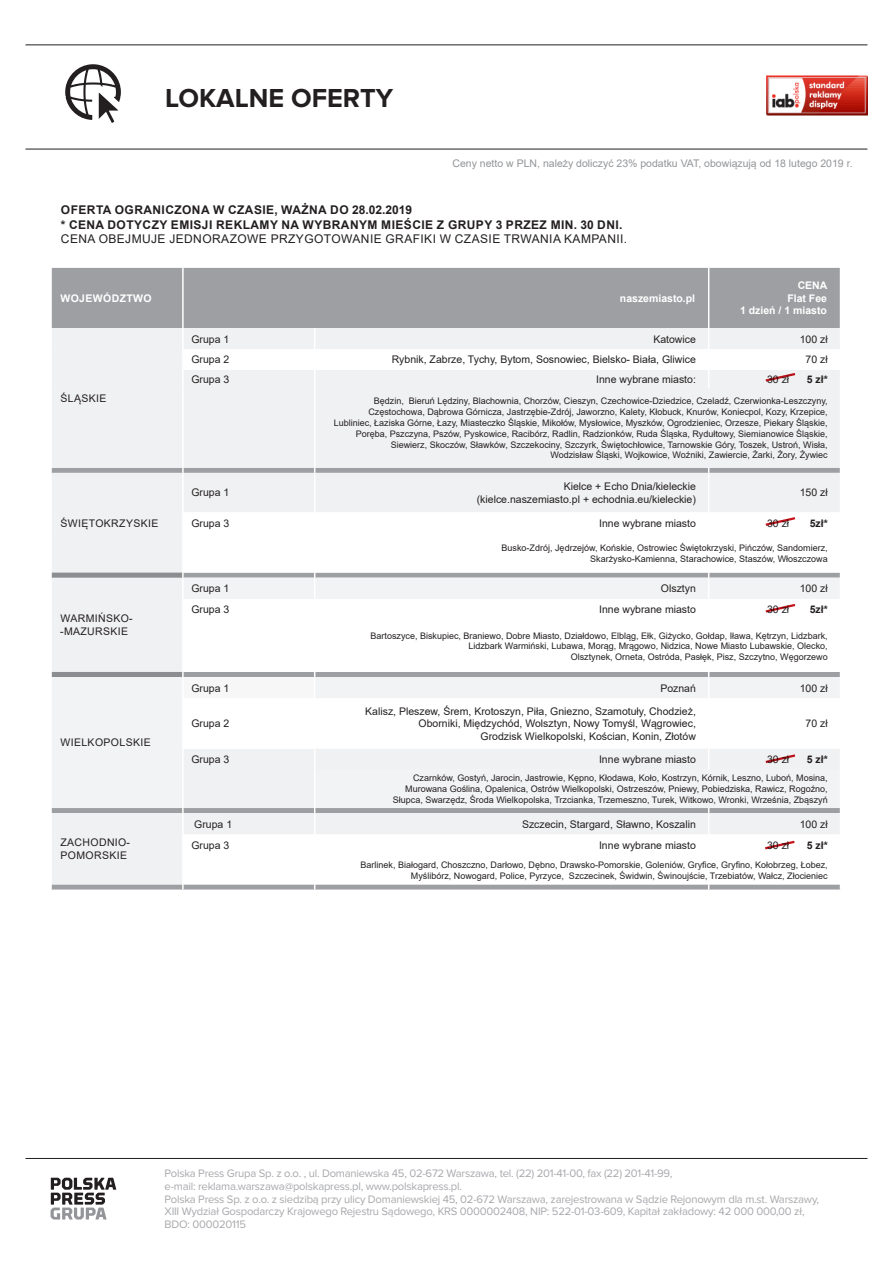
<style>
.page{position:relative;width:893px;height:1263px;background:#fff}
.page>*{position:absolute;margin:0;border:0;box-sizing:border-box;transform-origin:0 0}
.t1{font:700 27px "Proxima Nova";color:#231f20}
.t2{font:700 12px "Arial";letter-spacing:.035em;color:#231f20}
.t3{font:12px "Arial";letter-spacing:.035em;color:#231f20}
.t4{font:11.25px/12.6px "Proxima Nova";letter-spacing:-.02em;color:#a8a9ad}
.Tabela{font:10.5px/12.6px "Arial";color:#231f20;text-align:right}
.Tabela-2{font:10.5px/12.6px "Arial";letter-spacing:.035em;color:#231f20}
.t5{font:10.5px "Arial";color:#939598}
.Tabela-3{font:700 10.5px/12.6px "Arial";color:#fff;text-align:right}
.Tabela-4{font:700 10.5px "Arial";color:#231f20}
.Tabela-5{font:700 10.5px "Arial";letter-spacing:.035em;color:#fff}
.Tabela-6{font:9px/10.8px "Arial";color:#231f20;text-align:right}
</style>
<div class="page">
<svg style="left:51px;top:1178px;width:65px;height:41px"></svg>
<hr style="left:26px;top:1158px;width:841px;height:1px;background:#231f20">
<hr style="left:26px;top:149px;width:841px;height:1px;background:#231f20">
<hr style="left:26px;top:45px;width:841px;height:1px;background:#231f20">
<svg style="left:65px;top:64px;width:56px;height:59px"></svg>
<img style="left:767px;top:75px;width:100px;height:41px">
<div style="left:52px;top:268px;width:788px;height:621px;background:#9d9fa2"></div>
<div style="left:52px;top:328px;width:788px;height:556px;background:#f0f1f2"></div>
<svg style="left:184px;top:349px;width:656px;height:163px;fill:#f0f1f2"></svg>
<div style="left:52px;top:770px;width:788px;height:38px;background:#f2f3f4"></div>
<svg style="left:314px;top:328px;width:1px;height:60px"></svg>
<svg style="left:708px;top:328px;width:1px;height:60px"></svg>
<hr style="left:314px;top:473px;width:1px;height:39px;background:#fff">
<hr style="left:708px;top:473px;width:1px;height:39px;background:#fff">
<hr style="left:182px;top:268px;width:2px;height:60px;background:#fff">
<hr style="left:708px;top:268px;width:1px;height:60px;background:#fff">
<hr style="left:314px;top:770px;width:1px;height:38px;background:#fff">
<hr style="left:182px;top:770px;width:2px;height:38px;background:#fff">
<hr style="left:182px;top:473px;width:2px;height:39px;background:#fff">
<hr style="left:182px;top:328px;width:2px;height:21px;background:#fff">
<hr style="left:182px;top:349px;width:2px;height:21px;background:#fff">
<svg style="left:182px;top:370px;width:2px;height:18px"></svg>
<hr style="left:182px;top:388px;width:2px;height:80px;background:#fff">
<hr style="left:314px;top:388px;width:1px;height:80px;background:#fff">
<svg style="left:764px;top:371px;width:33px;height:12px"></svg>
<svg style="left:51px;top:512px;width:789px;height:258px"></svg>
<svg style="left:182px;top:808px;width:658px;height:81px"></svg>
<h1 class="t1" style="left:165px;top:82px;width:230px">LOKALNE OFERTY</h1>
<p class="t5" style="left:452px;top:156px;width:402px">Ceny netto w PLN, należy doliczyć 23% podatku VAT, obowiązują od 18 lutego 2019 r.</p>
<p class="t2" style="left:61px;top:202px;width:353px">OFERTA OGRANICZONA W CZASIE, WAŻNA DO 28.02.2019</p>
<p class="t2" style="left:61px;top:216px;width:563px">* CENA DOTYCZY EMISJI REKLAMY NA WYBRANYM MIEŚCIE Z GRUPY 3 PRZEZ MIN. 30 DNI.</p>
<p class="t3" style="left:61px;top:231px;width:568px">CENA OBEJMUJE JEDNORAZOWE PRZYGOTOWANIE GRAFIKI W CZASIE TRWANIA KAMPANII.</p>
<p class="Tabela-5" style="left:61px;top:291px;width:93px">WOJEWÓDZTWO</p>
<p class="Tabela-3" style="left:620px;top:292px;width:77px">naszemiasto.pl</p>
<p class="Tabela-3" style="left:740px;top:279px;width:89px">CENA<br>Flat Fee<br>1 dzień / 1 miasto</p>
<p class="Tabela-2" style="left:61px;top:392px;width:47px">ŚLĄSKIE</p>
<p class="Tabela-2" style="left:61px;top:516px;width:99px">ŚWIĘTOKRZYSKIE</p>
<p class="Tabela-2" style="left:60px;top:612px;width:74px">WARMIŃSKO--MAZURSKIE</p>
<p class="Tabela-2" style="left:61px;top:736px;width:92px">WIELKOPOLSKIE</p>
<p class="Tabela-2" style="left:61px;top:836px;width:71px">ZACHODNIO-<br>POMORSKIE</p>
<p class="Tabela" style="left:191px;top:332px;width:39px">Grupa 1</p>
<p class="Tabela" style="left:653px;top:332px;width:44px">Katowice</p>
<p class="Tabela" style="left:800px;top:332px;width:30px">100 zł</p>
<p class="Tabela" style="left:191px;top:353px;width:39px">Grupa 2</p>
<p class="Tabela" style="left:392px;top:353px;width:306px">Rybnik, Zabrze, Tychy, Bytom, Sosnowiec, Bielsko- Biała, Gliwice</p>
<p class="Tabela" style="left:806px;top:353px;width:24px">70 zł</p>
<p class="Tabela" style="left:191px;top:373px;width:39px">Grupa 3</p>
<p class="Tabela" style="left:596px;top:373px;width:101px">Inne wybrane miasto:</p>
<p class="Tabela" style="left:767px;top:373px;width:24px">30 zł</p>
<p class="Tabela-4" style="left:807px;top:372px;width:23px">5 zł*</p>
<p class="Tabela-6" style="left:334px;top:396px;width:496px">Będzin, Bieruń Lędziny, Blachownia, Chorzów, Cieszyn, Czechowice-Dziedzice, Czeladź, Czerwionka-Leszczyny, Częstochowa, Dąbrowa Górnicza, Jastrzębie-Zdrój, Jaworzno, Kalety, Kłobuck, Knurów, Koniecpol, Kozy, Krzepice, Lubliniec, Łaziska Górne, Łazy, Miasteczko Śląskie, Mikołów, Mysłowice, Myszków, Ogrodzieniec, Orzesze, Piekary Śląskie, Poręba, Pszczyna, Pszów, Pyskowice, Racibórz, Radlin, Radzionków, Ruda Śląska, Rydułtowy, Siemianowice Śląskie, Siewierz, Skoczów, Sławków, Szczekociny, Szczyrk, Świętochłowice, Tarnowskie Góry, Toszek, Ustroń, Wisła,<br>Wodzisław Śląski, Wojkowice, Woźniki, Zawiercie, Żarki, Żory, Żywiec</p>
<p class="Tabela" style="left:191px;top:486px;width:39px">Grupa 1</p>
<p class="Tabela" style="left:477px;top:480px;width:221px">Kielce + Echo Dnia/kieleckie (kielce.naszemiasto.pl + echodnia.eu/kieleckie)</p>
<p class="Tabela" style="left:800px;top:486px;width:30px">150 zł</p>
<p class="Tabela" style="left:191px;top:517px;width:39px">Grupa 3</p>
<p class="Tabela" style="left:599px;top:517px;width:98px">Inne wybrane miasto</p>
<p class="Tabela" style="left:767px;top:517px;width:24px">30 zł</p>
<p class="Tabela-4" style="left:810px;top:516px;width:20px">5zł*</p>
<p class="Tabela-6" style="left:502px;top:542px;width:328px">Busko-Zdrój, Jędrzejów, Końskie, Ostrowiec Świętokrzyski, Pińczów, Sandomierz,<br>Skarżysko-Kamienna, Starachowice, Staszów, Włoszczowa</p>
<p class="Tabela" style="left:191px;top:582px;width:39px">Grupa 1</p>
<p class="Tabela" style="left:661px;top:582px;width:37px">Olsztyn</p>
<p class="Tabela" style="left:800px;top:582px;width:30px">100 zł</p>
<p class="Tabela" style="left:191px;top:603px;width:39px">Grupa 3</p>
<p class="Tabela" style="left:599px;top:603px;width:98px">Inne wybrane miasto</p>
<p class="Tabela" style="left:767px;top:603px;width:24px">30 zł</p>
<p class="Tabela-4" style="left:810px;top:602px;width:20px">5zł*</p>
<p class="Tabela-6" style="left:371px;top:630px;width:459px">Bartoszyce, Biskupiec, Braniewo, Dobre Miasto, Działdowo, Elbląg, Ełk, Giżycko, Gołdap, Iława, Kętrzyn, Lidzbark,<br>Lidzbark Warmiński, Lubawa, Morąg, Mrągowo, Nidzica, Nowe Miasto Lubawskie, Olecko,<br>Olsztynek, Orneta, Ostróda, Pasłęk, Pisz, Szczytno, Węgorzewo</p>
<p class="Tabela" style="left:191px;top:681px;width:39px">Grupa 1</p>
<p class="Tabela" style="left:660px;top:681px;width:37px">Poznań</p>
<p class="Tabela" style="left:800px;top:681px;width:30px">100 zł</p>
<p class="Tabela" style="left:191px;top:717px;width:39px">Grupa 2</p>
<p class="Tabela" style="left:365px;top:704px;width:332px">Kalisz, Pleszew, Śrem, Krotoszyn, Piła, Gniezno, Szamotuły, Chodzież,<br>Oborniki, Międzychód, Wolsztyn, Nowy Tomyśl, Wągrowiec,<br>Grodzisk Wielkopolski, Kościan, Konin, Złotów</p>
<p class="Tabela" style="left:806px;top:717px;width:24px">70 zł</p>
<p class="Tabela" style="left:191px;top:753px;width:39px">Grupa 3</p>
<p class="Tabela" style="left:599px;top:753px;width:98px">Inne wybrane miasto</p>
<p class="Tabela" style="left:767px;top:753px;width:24px">30 zł</p>
<p class="Tabela-4" style="left:807px;top:752px;width:23px">5 zł*</p>
<p class="Tabela-6" style="left:393px;top:773px;width:436px">Czarnków, Gostyń, Jarocin, Jastrowie, Kępno, Kłodawa, Koło, Kostrzyn, Kórnik, Leszno, Luboń, Mosina,<br>Murowana Goślina, Opalenica, Ostrów Wielkopolski, Ostrzeszów, Pniewy, Pobiedziska, Rawicz, Rogoźno,<br>Słupca, Swarzędz, Środa Wielkopolska, Trzcianka, Trzemeszno, Turek, Witkowo, Wronki, Września, Zbąszyń</p>
<p class="Tabela" style="left:194px;top:817px;width:39px">Grupa 1</p>
<p class="Tabela" style="left:522px;top:817px;width:175px">Szczecin, Stargard, Sławno, Koszalin</p>
<p class="Tabela" style="left:800px;top:817px;width:30px">100 zł</p>
<p class="Tabela" style="left:191px;top:839px;width:39px">Grupa 3</p>
<p class="Tabela" style="left:599px;top:839px;width:98px">Inne wybrane miasto</p>
<p class="Tabela" style="left:767px;top:839px;width:24px">30 zł</p>
<p class="Tabela-4" style="left:807px;top:838px;width:23px">5 zł*</p>
<p class="Tabela-6" style="left:361px;top:859px;width:469px">Barlinek, Białogard, Choszczno, Darłowo, Dębno, Drawsko-Pomorskie, Goleniów, Gryfice, Gryfino, Kołobrzeg, Łobez,<br>Myślibórz, Nowogard, Police, Pyrzyce, Szczecinek, Świdwin, Świnoujście, Trzebiatów, Wałcz, Złocieniec</p>
<p class="t4" style="left:165px;top:1167px;width:656px">Polska Press Grupa Sp. z o.o. , ul. Domaniewska 45, 02-672 Warszawa, tel. (22) 201-41-00, fax (22) 201-41-99,<br>e-mail: reklama.warszawa@polskapress.pl, www.polskapress.pl.<br>Polska Press Sp. z o.o. z siedzibą przy ulicy Domaniewskiej 45, 02-672 Warszawa, zarejestrowana w Sądzie Rejonowym dla m.st. Warszawy, XIII Wydział Gospodarczy Krajowego Rejestru Sądowego, KRS 0000002408, NIP: 522-01-03-609, Kapitał zakładowy: 42 000 000,00 zł, BDO: 000020115</p>
</div>
